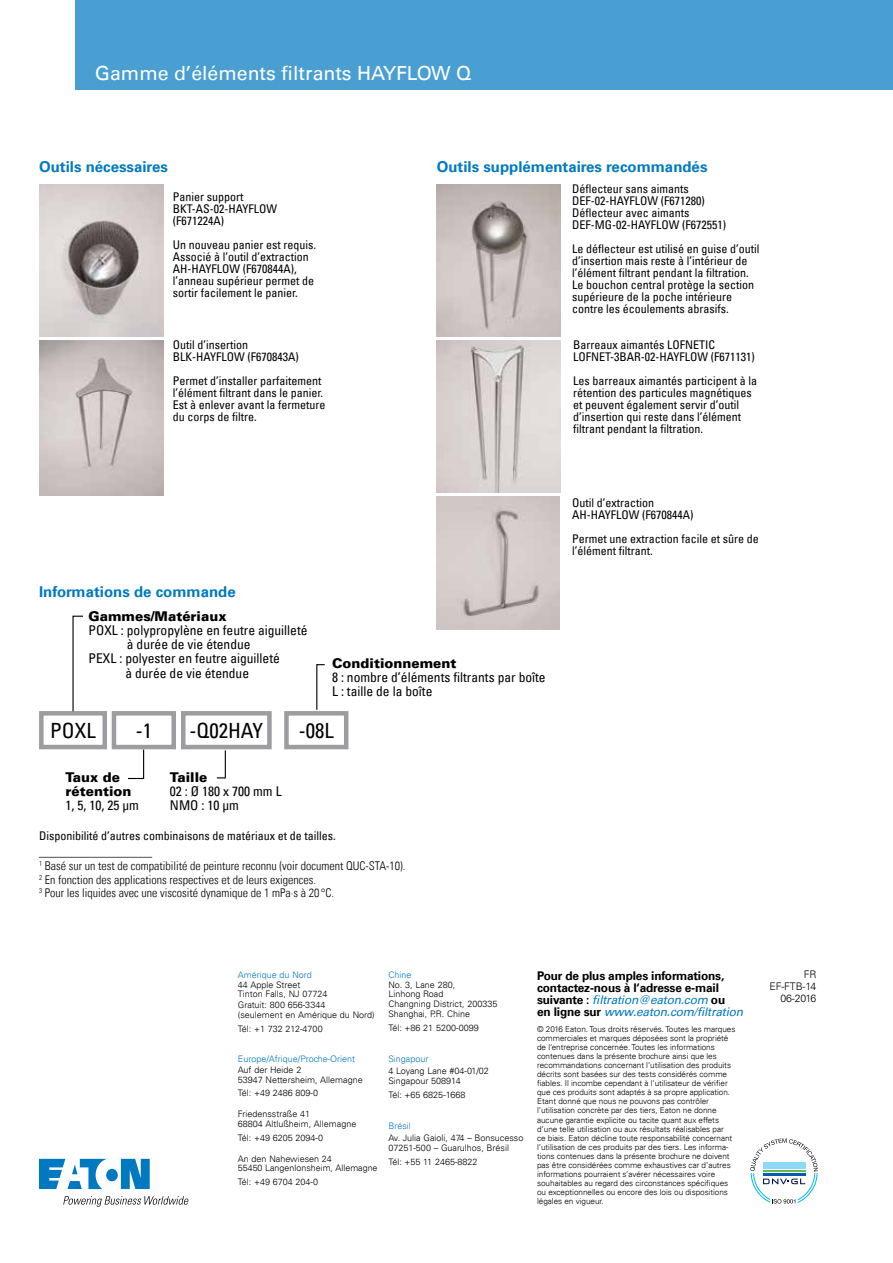
<style>
.page{position:relative;width:893px;height:1263px;background:#fff}
.page>*{position:absolute;margin:0;border:0;box-sizing:border-box;transform-origin:0 0}
.t1{font:condensed 21px "Univers LT";color:#000}
.t2{font:19.5px "Univers LT";color:#fff}
.t3{font:700 15px "Univers LT";color:#0079c1}
.t4{font:condensed 13.5px/14.2px "Univers LT";color:#000}
.t5{font:900 13.5px/14.2px "Univers LT";color:#000}
.t6{font:condensed 12px/12px "Univers LT";color:#000}
.t7{font:300 condensed 12px/13.5px "Univers LT";color:#000}
.t8{font:700 12px/12px "Univers LT";letter-spacing:-.015em;color:#000}
.t9{font:300 10.5px/12px "Univers LT";letter-spacing:-.01em;color:#000;text-align:right}
.t10{font:300 9px/9.8px "Univers LT";color:#000}
.t11{font:300 9px "Univers LT";color:#0079c1}
.t12{font:300 8.25px/9.1px "Univers LT";letter-spacing:-.005em;color:#000}
.s1{font-weight:400;font-style:italic;color:#0079c1}
</style>
<div class="page">
<svg style="left:39px;top:1159px;width:111px;height:30px"></svg>
<svg style="left:63px;top:1196px;width:126px;height:11px"></svg>
<svg style="left:750px;top:1138px;width:68px;height:65px"></svg>
<div style="left:75px;top:0;width:818px;height:90px;background:#4a9fd2"></div>
<img style="left:437px;top:497px;width:123px;height:132px">
<img style="left:437px;top:340px;width:124px;height:152px">
<img style="left:437px;top:184px;width:124px;height:152px">
<hr style="left:39px;top:857px;width:113px;height:1px;background:#000">
<img style="left:39px;top:340px;width:124px;height:156px">
<img style="left:39px;top:184px;width:124px;height:152px">
<div style="left:39px;top:711px;width:68px;height:38px;border:4px solid #9b9da0"></div>
<div style="left:112px;top:711px;width:64px;height:38px;border:4px solid #9b9da0"></div>
<div style="left:181px;top:711px;width:91px;height:38px;border:4px solid #9b9da0"></div>
<div style="left:284px;top:711px;width:64px;height:38px;border:4px solid #9b9da0"></div>
<svg style="left:127px;top:748px;width:18px;height:32px"></svg>
<svg style="left:72px;top:615px;width:12px;height:97px"></svg>
<svg style="left:316px;top:664px;width:9px;height:46px"></svg>
<svg style="left:217px;top:750px;width:9px;height:28px"></svg>
<h2 class="t2" style="left:95px;top:61px;width:378px">Gamme d’éléments filtrants HAYFLOW Q</h2>
<p class="t3" style="left:39px;top:158px;width:130px">Outils nécessaires</p>
<p class="t3" style="left:437px;top:158px;width:272px">Outils supplémentaires recommandés</p>
<p class="t6" style="left:173px;top:191px;width:106px">Panier support<br>BKT-AS-02-HAYFLOW (F671224A)</p>
<p class="t6" style="left:173px;top:239px;width:145px">Un nouveau panier est requis.<br>Associé à l’outil d’extraction<br>AH-HAYFLOW (F670844A), l’anneau supérieur permet de sortir facilement le panier.</p>
<p class="t6" style="left:173px;top:339px;width:127px">Outil d’insertion<br>BLK-HAYFLOW (F670843A)</p>
<p class="t6" style="left:173px;top:375px;width:154px">Permet d’installer parfaitement l’élément filtrant dans le panier.<br>Est à enlever avant la fermeture du corps de filtre.</p>
<p class="t3" style="left:39px;top:582px;width:198px">Informations de commande</p>
<p class="t5" style="left:89px;top:608px;width:139px">Gammes/Matériaux</p>
<p class="t4" style="left:89px;top:623px;width:220px">POXL : polypropylène en feutre aiguilleté</p>
<p class="t4" style="left:127px;top:637px;width:125px">à durée de vie étendue</p>
<p class="t4" style="left:89px;top:651px;width:193px">PEXL : polyester en feutre aiguilleté</p>
<p class="t4" style="left:125px;top:665px;width:125px">à durée de vie étendue</p>
<p class="t5" style="left:332px;top:656px;width:126px">Conditionnement</p>
<p class="t4" style="left:332px;top:670px;width:215px">8 : nombre d’éléments filtrants par boîte<br>L : taille de la boîte</p>
<h1 class="t1" style="left:50px;top:717px;width:47px">POXL</h1>
<h1 class="t1" style="left:136px;top:717px;width:18px">-1</h1>
<h1 class="t1" style="left:190px;top:717px;width:75px">-Q02HAY</h1>
<h1 class="t1" style="left:299px;top:717px;width:36px">-08L</h1>
<p class="t5" style="left:66px;top:770px;width:67px">Taux de rétention</p>
<p class="t4" style="left:66px;top:798px;width:75px">1, 5, 10, 25 µm</p>
<p class="t5" style="left:170px;top:770px;width:39px">Taille</p>
<p class="t4" style="left:170px;top:784px;width:113px">02 : Ø 180 x 700 mm L<br>NMO : 10 µm</p>
<p class="t6" style="left:39px;top:830px;width:298px">Disponibilité d’autres combinaisons de matériaux et de tailles.</p>
<p class="t7" style="left:39px;top:859px;width:368px"><sup>1</sup> Basé sur un test de compatibilité de peinture reconnu (voir document QUC-STA-10).<br><sup>2</sup> En fonction des applications respectives et de leurs exigences.<br><sup>3</sup> Pour les liquides avec une viscosité dynamique de 1 mPa·s à 20 °C.</p>
<p class="t6" style="left:572px;top:183px;width:155px">Déflecteur sans aimants<br>DEF-02-HAYFLOW (F671280)<br>Déflecteur avec aimants<br>DEF-MG-02-HAYFLOW (F672551)</p>
<p class="t6" style="left:572px;top:243px;width:189px">Le déflecteur est utilisé en guise d’outil d’insertion mais reste à l’intérieur de l’élément filtrant pendant la filtration.<br>Le bouchon central protège la section supérieure de la poche intérieure contre les écoulements abrasifs.</p>
<p class="t6" style="left:573px;top:339px;width:183px">Barreaux aimantés LOFNETIC<br>LOFNET-3BAR-02-HAYFLOW (F671131)</p>
<p class="t6" style="left:573px;top:375px;width:185px">Les barreaux aimantés participent à la rétention des particules magnétiques et peuvent également servir d’outil d’insertion qui reste dans l’élément filtrant pendant la filtration.</p>
<p class="t6" style="left:572px;top:496px;width:123px">Outil d’extraction<br>AH-HAYFLOW (F670844A)</p>
<p class="t6" style="left:572px;top:532px;width:188px">Permet une extraction facile et sûre de l’élément filtrant.</p>
<p class="t11" style="left:238px;top:969px;width:76px">Amérique du Nord</p>
<p class="t10" style="left:238px;top:979px;width:91px">44 Apple Street<br>Tinton Falls, NJ 07724</p>
<p class="t10" style="left:238px;top:1000px;width:138px">Gratuit: 800 656-3344<br>(seulement en Amérique du Nord)</p>
<p class="t10" style="left:238px;top:1024px;width:86px">Tél: +1 732 212-4700</p>
<p class="t11" style="left:238px;top:1053px;width:119px">Europe/Afrique/Proche-Orient</p>
<p class="t10" style="left:238px;top:1065px;width:126px">Auf der Heide 2<br>53947 Nettersheim, Allemagne</p>
<p class="t10" style="left:238px;top:1088px;width:82px">Tél: +49 2486 809-0</p>
<p class="t10" style="left:238px;top:1109px;width:120px">Friedensstraße 41<br>68804 Altlußheim, Allemagne</p>
<p class="t10" style="left:238px;top:1133px;width:87px">Tél: +49 6205 2094-0</p>
<p class="t10" style="left:238px;top:1153px;width:141px">An den Nahewiesen 24<br>55450 Langenlonsheim, Allemagne</p>
<p class="t10" style="left:238px;top:1177px;width:82px">Tél: +49 6704 204-0</p>
<p class="t11" style="left:388px;top:969px;width:25px">Chine</p>
<p class="t10" style="left:388px;top:979px;width:111px">No. 3, Lane 280,<br>Linhong Road<br>Changning District, 200335<br>Shanghai, P.R. Chine</p>
<p class="t10" style="left:388px;top:1023px;width:92px">Tél: +86 21 5200-0099</p>
<p class="t11" style="left:388px;top:1054px;width:42px">Singapour</p>
<p class="t10" style="left:388px;top:1066px;width:102px">4 Loyang Lane #04-01/02<br>Singapour 508914</p>
<p class="t10" style="left:388px;top:1090px;width:79px">Tél: +65 6825-1668</p>
<p class="t11" style="left:388px;top:1121px;width:24px">Brésil</p>
<p class="t10" style="left:388px;top:1133px;width:137px">Av. Julia Gaioli, 474 – Bonsucesso<br>07251-500 – Guarulhos, Brésil</p>
<p class="t10" style="left:388px;top:1157px;width:91px">Tél: +55 11 2465-8822</p>
<p class="t8" style="left:537px;top:970px;width:208px">Pour de plus amples informations, contactez-nous à l‘adresse e-mail suivante : <span class="s1">filtration@eaton.com</span> ou<br>en ligne sur <span class="s1">www.eaton.com/filtration</span></p>
<p class="t12" style="left:537px;top:1024px;width:200px">© 2016 Eaton. Tous droits réservés. Toutes les marques commerciales et marques déposées sont la propriété de l‘entreprise concernée. Toutes les informations contenues dans la présente brochure ainsi que les recommandations concernant l‘utilisation des produits décrits sont basées sur des tests considérés comme fiables. Il incombe cependant à l‘utilisateur de vérifier que ces produits sont adaptés à sa propre application.<br>Etant donné que nous ne pouvons pas contrôler l‘utilisation concrète par des tiers, Eaton ne donne aucune garantie explicite ou tacite quant aux effets d‘une telle utilisation ou aux résultats réalisables par<br>ce biais. Eaton décline toute responsabilité concernant l‘utilisation de ces produits par des tiers. Les informa&shy;tions contenues dans la présente brochure ne doivent pas être considérées comme exhaustives car d’autres informations pourraient s’avérer nécessaires voire souhaitables au regard des circonstances spécifiques ou exceptionnelles ou encore des lois ou dispositions légales en vigueur.</p>
<p class="t9" style="left:769px;top:968px;width:49px">FR<br>EF-FTB-14<br>06-2016</p>
</div>
